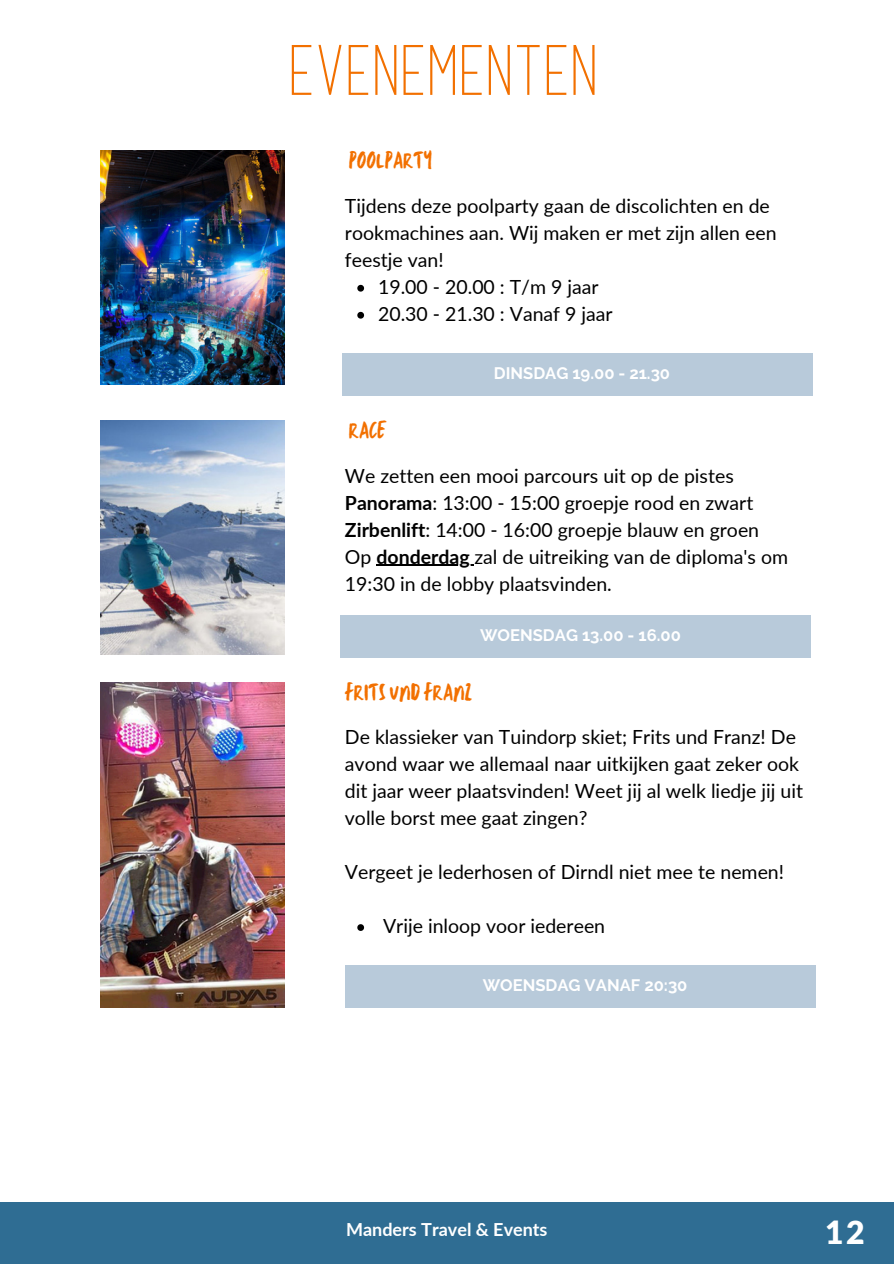
<style>
.page{position:relative;width:894px;height:1264px;background:#fff}
.page>*{position:absolute;margin:0;border:0;box-sizing:border-box;transform-origin:0 0}
.t1{font:700 57px "Athens";letter-spacing:.05em;color:#f27000}
.t2{font:900 31.95px "Lato";color:#fff}
.t3{font:24.3px "TC Milo Regular";color:#f27000}
.t4{font:19.5px/27px "Lato";color:#000}
.t5{font:700 18px "Lato";color:#fff}
.t6{font:700 16.65px "Raleway";color:#fff}
.s1{font-weight:700}
</style>
<div class="page">
<hr style="left:376px;top:564px;width:98px;height:2px;background:#000">
<div style="left:342px;top:353px;width:470px;height:42px;background:#b8cada"></div>
<div style="left:340px;top:615px;width:470px;height:42px;background:#b8cada"></div>
<img style="left:101px;top:150px;width:183px;height:234px">
<img style="left:101px;top:420px;width:183px;height:234px">
<div style="left:0;top:1202px;width:893px;height:61px;background:#2f6d93"></div>
<svg style="left:357px;top:285px;width:7px;height:6px"></svg>
<svg style="left:357px;top:312px;width:7px;height:6px"></svg>
<svg style="left:357px;top:924px;width:7px;height:6px"></svg>
<div style="left:345px;top:965px;width:470px;height:43px;background:#b8cada"></div>
<img style="left:101px;top:682px;width:183px;height:325px">
<p class="t1" style="left:292px;top:29px;width:308px">EVENEMENTEN</p>
<h2 class="t3" style="left:348px;top:144px;width:85px">POOLPARTY</h2>
<h2 class="t4" style="left:345px;top:192px;width:433px">Tijdens deze poolparty gaan de discolichten en de rookmachines aan. Wij maken er met zijn allen een feestje van!</h2>
<h4 class="t4" style="left:378px;top:273px;width:222px">19.00 - 20.00 : T/m 9 jaar</h4>
<p class="t4" style="left:378px;top:300px;width:236px">20.30 - 21.30 : Vanaf 9 jaar</p>
<h4 class="t3" style="left:348px;top:413px;width:39px">RACE</h4>
<p class="t6" style="left:493px;top:363px;width:178px">DINSDAG 19.00 - 21.30</p>
<h1 class="t4" style="left:345px;top:461px;width:444px">We zetten een mooi parcours uit op de pistes <span class="s1">Panorama</span>: 13:00 - 15:00 groepje rood en zwart <span class="s1">Zirbenlift</span>: 14:00 - 16:00 groepje blauw en groen Op <span class="s1">donderdag</span> zal de uitreiking van de diploma's om</h1>
<h2 class="t4" style="left:345px;top:569px;width:268px">19:30 in de lobby plaatsvinden.</h2>
<p class="t6" style="left:480px;top:625px;width:202px">WOENSDAG 13.00 - 16.00</p>
<p class="t3" style="left:345px;top:675px;width:129px">FRITS UNDFRANZ</p>
<p class="t4" style="left:345px;top:723px;width:459px">De klassieker van Tuindorp skiet; Frits und Franz! De avond waar we allemaal naar uitkijken gaat zeker ook dit jaar weer plaatsvinden! Weet jij al welk liedje jij uit volle borst mee gaat zingen?</p>
<h3 class="t4" style="left:345px;top:858px;width:440px">Vergeet je lederhosen of Dirndl niet mee te nemen!</h3>
<p class="t4" style="left:383px;top:912px;width:223px">Vrije inloop voor iedereen</p>
<p class="t6" style="left:482px;top:975px;width:206px">WOENSDAG VANAF 20:30</p>
<h4 class="t5" style="left:346px;top:1217px;width:203px">Manders Travel &amp; Events</h4>
<h4 class="t2" style="left:824px;top:1212px;width:41px">12</h4>
<p class="t2" style="left:835px;top:1218px;width:20px">7</p>
</div>
